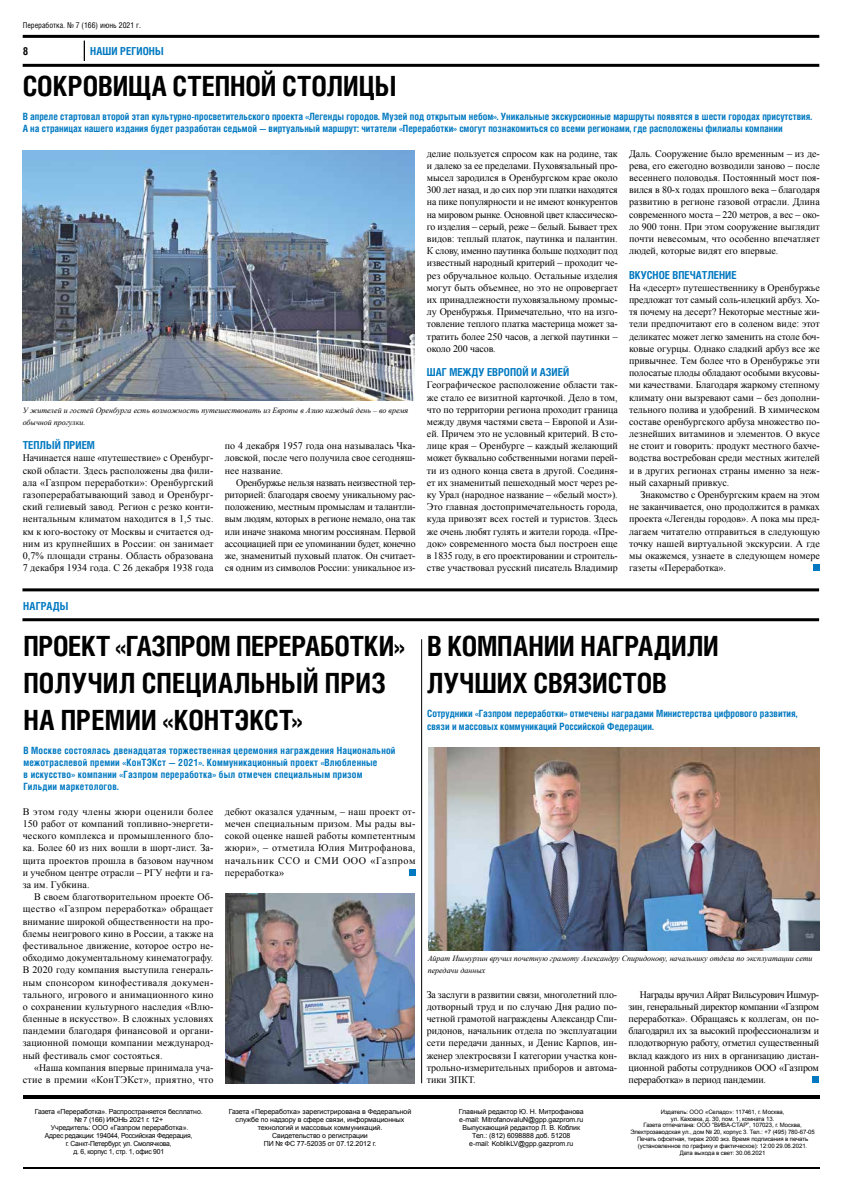
<style>
.page{position:relative;width:842px;height:1191px;background:#fff}
.page>*{position:absolute;margin:0;border:0;box-sizing:border-box;transform-origin:0 0}
.t1{font:700 condensed 27.9px/36.5px "Helios";color:#000}
.t2{font:700 condensed 11px "Helios";color:#0079c1}
.t3{font:700 condensed 11px "Helios";color:#000}
.t4{font:10px/12.2px "Times New Roman";color:#000;text-align:justify}
.t5{font:700 condensed 10px/12.2px "Helios";color:#0079c1}
.t6{font:700 condensed 10px/12.2px "Helios";letter-spacing:.02em;color:#0079c1}
.t7{font:italic 8px/12.2px "Times New Roman";color:#000}
.t8{font:condensed 8px "Helios";color:#000}
.t9{font:7px/8px "Arial";letter-spacing:-.01em;color:#000;text-align:center}
.t10{font:7px/8px "Arial";letter-spacing:-.03em;color:#000;text-align:center}
.t11{font:6px/6.8px "Arial";letter-spacing:-.01em;color:#000;text-align:center}
</style>
<div class="page">
<hr style="left:23px;top:64px;width:796px;height:3px;background:#000">
<hr style="left:23px;top:35px;width:796px;height:3px;background:#000">
<svg style="left:84px;top:41px;width:1px;height:20px"></svg>
<hr style="left:23px;top:1167px;width:796px;height:1px;background:#000">
<hr style="left:23px;top:1095px;width:796px;height:3px;background:#000">
<div style="left:813px;top:564px;width:7px;height:7px;background:#0079c1"></div>
<img style="left:23px;top:151px;width:391px;height:250px">
<svg style="left:409px;top:869px;width:6px;height:6px"></svg>
<img style="left:225px;top:893px;width:189px;height:190px">
<hr style="left:421px;top:639px;width:1px;height:444px;background:#000">
<hr style="left:22px;top:618px;width:797px;height:3px;background:#000">
<hr style="left:22px;top:588px;width:797px;height:3px;background:#000">
<div style="left:812px;top:1076px;width:7px;height:7px;background:#0079c1"></div>
<img style="left:428px;top:747px;width:391px;height:203px">
<p class="t8" style="left:23px;top:21px;width:120px">Переработка. № 7 (166) июнь 2021 г.</p>
<p class="t3" style="left:23px;top:44px;width:7px">8</p>
<p class="t2" style="left:90px;top:44px;width:75px">НАШИ РЕГИОНЫ</p>
<h1 class="t1" style="left:23px;top:67px;width:375px">СОКРОВИЩА СТЕПНОЙ СТОЛИЦЫ</h1>
<p class="t5" style="left:23px;top:110px;width:791px">В апреле стартовал второй этап культурно-просветительского проекта «Легенды городов. Музей под открытым небом». Уникальные экскурсионные маршруты появятся в шести городах присутствия.<br>А на страницах нашего издания будет разработан седьмой — виртуальный маршрут: читатели «Переработки» смогут познакомиться со всеми регионами, где расположены филиалы компании</p>
<p class="t7" style="left:23px;top:404px;width:387px">У жителей и гостей Оренбурга есть возможность путешествовать из Европы в Азию каждый день – во время обычной прогулки.</p>
<p class="t2" style="left:23px;top:439px;width:74px">ТЕПЛЫЙ ПРИЕМ</p>
<p class="t4" style="left:23px;top:452px;width:192px">Начинается наше «путешествие» с Оренбург&shy;ской области. Здесь расположены два фили&shy;ала «Газпром переработки»: Оренбургский газоперерабатывающий завод и Оренбург&shy;ский гелиевый завод. Регион с резко конти&shy;нентальным климатом находится в 1,5 тыс. км к юго-востоку от Москвы и считается од&shy;ним из крупнейших в России: он занимает 0,7% площади страны. Область образована 7 декабря 1934 года. С 26 декабря 1938 года</p>
<p class="t4" style="left:225px;top:439px;width:192px">по 4 декабря 1957 года она называлась Чка&shy;ловской, после чего получила свое сегодняш&shy;нее название.</p>
<p class="t4" style="left:225px;top:476px;width:192px;text-indent:11px">Оренбуржье нельзя назвать неизвестной тер&shy;риторией: благодаря своему уникальному рас&shy;положению, местным промыслам и талантли&shy;вым людям, которых в регионе немало, она так или иначе знакома многим россиянам. Первой ассоциацией при ее упоминании будет, конечно же, знаменитый пуховый платок. Он считает&shy;ся одним из символов России: уникальное из-</p>
<p class="t4" style="left:427px;top:147px;width:192px">делие пользуется спросом как на родине, так и далеко за ее пределами. Пуховязальный про&shy;мысел зародился в Оренбургском крае около 300 лет назад, и до сих пор эти платки находятся на пике популярности и не имеют конкурентов на мировом рынке. Основной цвет классическо&shy;го изделия – серый, реже – белый. Бывает трех видов: теплый платок, паутинка и палантин.<br>К слову, именно паутинка больше подходит под известный народный критерий – проходит че&shy;рез обручальное кольцо. Остальные изделия могут быть объемнее, но это не опровергает их принадлежности пуховязальному промыс&shy;лу Оренбуржья. Примечательно, что на изго&shy;товление теплого платка мастерица может за&shy;тратить более 250 часов, а легкой паутинки – около 200 часов.</p>
<p class="t2" style="left:427px;top:365px;width:144px">ШАГ МЕЖДУ ЕВРОПОЙ И АЗИЕЙ</p>
<p class="t4" style="left:427px;top:379px;width:192px">Географическое расположение области так&shy;же стало ее визитной карточкой. Дело в том, что по территории региона проходит граница между двумя частями света – Европой и Ази&shy;ей. Причем это не условный критерий. В сто&shy;лице края – Оренбурге – каждый желающий может буквально собственными ногами перей&shy;ти из одного конца света в другой. Соединя&shy;ет их знаменитый пешеходный мост через ре&shy;ку Урал (народное название – «белый мост»).<br>Это главная достопримечательность города, куда привозят всех гостей и туристов. Здесь же очень любят гулять и жители города. «Пре&shy;док» современного моста был построен еще в 1835 году, в его проектировании и строитель&shy;стве участвовал русский писатель Владимир</p>
<p class="t4" style="left:629px;top:147px;width:192px">Даль. Сооружение было временным – из де&shy;рева, его ежегодно возводили заново – после весеннего половодья. Постоянный мост поя&shy;вился в 80-х годах прошлого века – благодаря развитию в регионе газовой отрасли. Длина современного моста – 220 метров, а вес – око&shy;ло 900 тонн. При этом сооружение выглядит почти невесомым, что особенно впечатляет людей, которые видят его впервые.</p>
<p class="t2" style="left:629px;top:268px;width:109px">ВКУСНОЕ ВПЕЧАТЛЕНИЕ</p>
<p class="t4" style="left:629px;top:281px;width:192px">На «десерт» путешественнику в Оренбуржье предложат тот самый соль-илецкий арбуз. Хо&shy;тя почему на десерт? Некоторые местные жи&shy;тели предпочитают его в соленом виде: этот деликатес может легко заменить на столе боч&shy;ковые огурцы. Однако сладкий арбуз все же привычнее. Тем более что в Оренбуржье эти полосатые плоды обладают особыми вкусовы&shy;ми качествами. Благодаря жаркому степному климату они вызревают сами – без дополни&shy;тельного полива и удобрений. В химическом составе оренбургского арбуза множество по&shy;лезнейших витаминов и элементов. О вкусе не стоит и говорить: продукт местного бахче&shy;водства востребован среди местных жителей и в других регионах страны именно за неж&shy;ный сахарный привкус.</p>
<p class="t4" style="left:629px;top:488px;width:192px;text-indent:11px">Знакомство с Оренбургским краем на этом не заканчивается, оно продолжится в рамках проекта «Легенды городов». А пока мы пред&shy;лагаем читателю отправиться в следующую точку нашей виртуальной экскурсии. А где мы окажемся, узнаете в следующем номере газеты «Переработка».</p>
<p class="t2" style="left:23px;top:599px;width:46px">НАГРАДЫ</p>
<h1 class="t1" style="left:23px;top:627px;width:383px">ПРОЕКТ «ГАЗПРОМ ПЕРЕРАБОТКИ»<br>ПОЛУЧИЛ СПЕЦИАЛЬНЫЙ ПРИЗ<br>НА ПРЕМИИ «КОНТЭКСТ»</h1>
<p class="t6" style="left:23px;top:744px;width:374px">В Москве состоялась двенадцатая торжественная церемония награждения Национальной межотраслевой премии «КонТЭКст — 2021». Коммуникационный проект «Влюбленные<br>в искусство» компании «Газпром переработка» был отмечен специальным призом Гильдии маркетологов.</p>
<p class="t4" style="left:23px;top:805px;width:192px">В этом году члены жюри оценили более 150 работ от компаний топливно-энергети&shy;ческого комплекса и промышленного бло&shy;ка. Более 60 из них вошли в шорт-лист. За&shy;щита проектов прошла в базовом научном и учебном центре отрасли – РГУ нефти и га&shy;за им. Губкина.</p>
<p class="t4" style="left:23px;top:890px;width:192px;text-indent:11px">В своем благотворительном проекте Об&shy;щество «Газпром переработка» обращает внимание широкой общественности на про&shy;блемы неигрового кино в России, а также на фестивальное движение, которое остро не&shy;обходимо документальному кинематографу.<br>В 2020 году компания выступила генераль&shy;ным спонсором кинофестиваля докумен&shy;тального, игрового и анимационного кино о сохранении культурного наследия «Влю&shy;бленные в искусство». В сложных условиях пандемии благодаря финансовой и органи&shy;зационной помощи компании международ&shy;ный фестиваль смог состояться.</p>
<p class="t4" style="left:23px;top:1061px;width:192px;text-align:right">«Наша компания впервые принимала уча&shy;стие в премии «КонТЭКст», приятно, что</p>
<p class="t4" style="left:225px;top:805px;width:192px">дебют оказался удачным, – наш проект от&shy;мечен специальным призом. Мы рады вы&shy;сокой оценке нашей работы компетентным жюри», – отметила Юлия Митрофанова, начальник ССО и СМИ ООО «Газпром переработка»</p>
<h1 class="t1" style="left:427px;top:627px;width:293px">В КОМПАНИИ НАГРАДИЛИ<br>ЛУЧШИХ СВЯЗИСТОВ</h1>
<p class="t5" style="left:427px;top:707px;width:372px">Сотрудники «Газпром переработки» отмечены наградами Министерства цифрового развития, связи и массовых коммуникаций Российской Федерации.</p>
<p class="t7" style="left:428px;top:952px;width:386px">Айрат Ишмурзин вручил почетную грамоту Александру Спиридонову, начальнику отдела по эксплуатации сети передачи данных</p>
<p class="t4" style="left:427px;top:988px;width:192px">За заслуги в развитии связи, многолетний пло&shy;дотворный труд и по случаю Дня радио по&shy;четной грамотой награждены Александр Спи&shy;ридонов, начальник отдела по эксплуатации сети передачи данных, и Денис Карпов, ин&shy;женер электросвязи I категории участка кон&shy;трольно-измерительных приборов и автома&shy;тики ЗПКТ.</p>
<p class="t4" style="left:628px;top:988px;width:192px;text-indent:11px">Награды вручил Айрат Вильсурович Ишмур&shy;зин, генеральный директор компании «Газпром переработка». Обращаясь к коллегам, он по&shy;благодарил их за высокий профессионализм и плодотворную работу, отметил существенный вклад каждого из них в организацию дистан&shy;ционной работы сотрудников ООО «Газпром переработка» в период пандемии.</p>
<p class="t10" style="left:35px;top:1108px;width:169px">Газета «Переработка». Распространяется бесплатно. № 7 (166) ИЮНЬ 2021 г. 12+<br>Учредитель: ООО «Газпром переработка».<br>Адрес редакции: 194044, Российская Федерация,<br>г. Санкт-Петербург, ул. Смолячкова,<br>д. 6, корпус 1, стр. 1, офис 901</p>
<p class="t9" style="left:229px;top:1108px;width:184px">Газета «Переработка» зарегистрирована в Федеральной службе по надзору в сфере связи, информационных технологий и массовых коммуникаций.<br>Свидетельство о регистрации<br>ПИ № ФС 77-52035 от 07.12.2012 г.</p>
<p class="t9" style="left:459px;top:1108px;width:126px">Главный редактор Ю. Н. Митрофанова e-mail: MitrofanovaIuN@gpp.gazprom.ru Выпускающий редактор Л. В. Коблик Тел.: (812) 6098888 доб. 51208<br>e-mail: KoblikLV@gpp.gazprom.ru</p>
<p class="t11" style="left:630px;top:1108px;width:186px">Издатель: ООО «Селадо»: 117461, г. Москва,<br>ул. Каховка, д. 30, пом. 1, комната 13.<br>Газета отпечатана: ООО “ВИВА-СТАР”, 107023, г. Москва, Электрозаводская ул., дом № 20, корпус 3. Тел.: +7 (495) 780-67-05<br>Печать офсетная, тираж 2000 экз. Время подписания в печать (установленное по графику и фактическое): 12:00 29.06.2021.<br>Дата выхода в свет: 30.06.2021</p>
</div>
